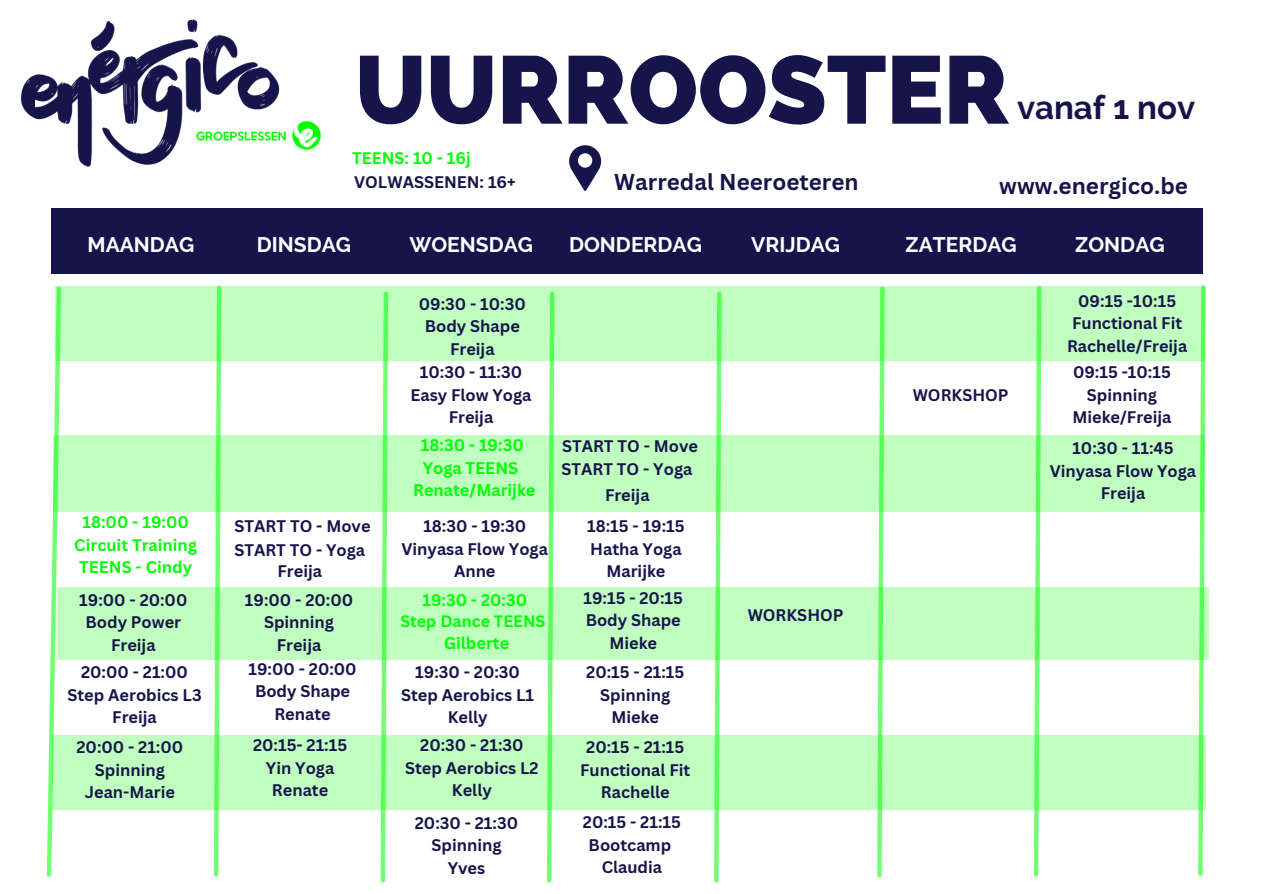
<style>
.page{position:relative;width:1263px;height:894px;background:#fff}
.page>*{position:absolute;margin:0;border:0;box-sizing:border-box;transform-origin:0 0}
.t1{font:800 95.7px "Raleway";color:#15154b}
.t2{font:700 33px "Raleway";color:#15154b}
.t3{font:700 22.5px "Canva Sans";color:#15154b}
.t4{font:700 22.35px "Canva Sans";color:#15154b}
.t5{font:700 21px "Raleway";color:#fff}
.t6{font:700 16.35px "Canva Sans";color:#15154b}
.t7{font:700 16.35px/22.5px "Canva Sans";color:#0f0;text-align:center}
.t8{font:700 16.05px "Canva Sans";color:#0f0}
</style>
<div class="page">
<div style="left:51px;top:209px;width:1152px;height:65px;background:#15154b"></div>
<div style="left:55px;top:286px;width:1149px;height:74px;background:#c0ffc0"></div>
<div style="left:53px;top:435px;width:1151px;height:76px;background:#c0ffc0"></div>
<div style="left:96px;top:614px;width:1138px;height:48px;background:linear-gradient(to right,#fff,#fff)"></div>
<div style="left:57px;top:587px;width:1152px;height:72px;background:#c0ffc0"></div>
<div style="left:52px;top:735px;width:1154px;height:74px;background:#c0ffc0"></div>
<svg style="left:212px;top:286px;width:12px;height:591px"></svg>
<img style="left:20px;top:19px;width:301px;height:148px">
<svg style="left:569px;top:145px;width:32px;height:46px"></svg>
<svg style="left:46px;top:286px;width:17px;height:591px"></svg>
<svg style="left:378px;top:291px;width:12px;height:592px"></svg>
<svg style="left:545px;top:291px;width:12px;height:592px"></svg>
<svg style="left:712px;top:291px;width:12px;height:592px"></svg>
<svg style="left:875px;top:286px;width:12px;height:592px"></svg>
<svg style="left:1032px;top:286px;width:12px;height:591px"></svg>
<svg style="left:1196px;top:285px;width:12px;height:591px"></svg>
<p class="t5" style="left:88px;top:232px;width:108px">MAANDAG</p>
<p class="t7" style="left:83px;top:510px;width:108px">18:00 - 19:00</p>
<p class="t7" style="left:74px;top:533px;width:124px">Circuit Training<br>TEENS - Cindy</p>
<p class="t6" style="left:79px;top:588px;width:110px">19:00 - 20:00</p>
<p class="t6" style="left:86px;top:610px;width:97px">Body Power</p>
<p class="t6" style="left:111px;top:633px;width:46px">Freija</p>
<p class="t6" style="left:81px;top:660px;width:108px">20:00 - 21:00</p>
<p class="t6" style="left:67px;top:683px;width:136px">Step Aerobics L3</p>
<p class="t6" style="left:112px;top:705px;width:46px">Freija</p>
<p class="t6" style="left:77px;top:735px;width:108px">20:00 - 21:00</p>
<p class="t6" style="left:95px;top:758px;width:72px">Spinning</p>
<p class="t6" style="left:85px;top:780px;width:92px">Jean-Marie</p>
<p class="t1" style="left:355px;top:34px;width:656px">UURROOSTER</p>
<p class="t2" style="left:1017px;top:88px;width:180px">vanaf 1 nov</p>
<p class="t7" style="left:352px;top:147px;width:120px">TEENS: 10 - 16j</p>
<p class="t6" style="left:354px;top:170px;width:163px">VOLWASSENEN: 16+</p>
<p class="t4" style="left:614px;top:166px;width:246px">Warredal Neeroeteren</p>
<p class="t3" style="left:999px;top:170px;width:190px">www.energico.be</p>
<p class="t5" style="left:257px;top:232px;width:96px">DINSDAG</p>
<p class="t5" style="left:409px;top:232px;width:125px">WOENSDAG</p>
<p class="t5" style="left:569px;top:232px;width:134px">DONDERDAG</p>
<p class="t5" style="left:751px;top:232px;width:90px">VRIJDAG</p>
<p class="t5" style="left:906px;top:232px;width:113px">ZATERDAG</p>
<p class="t5" style="left:1075px;top:232px;width:91px">ZONDAG</p>
<p class="t6" style="left:235px;top:514px;width:138px">START TO - Move</p>
<p class="t6" style="left:234px;top:538px;width:132px">START TO - Yoga</p>
<p class="t6" style="left:277px;top:559px;width:46px">Freija</p>
<p class="t6" style="left:245px;top:588px;width:110px">19:00 - 20:00</p>
<p class="t6" style="left:264px;top:610px;width:72px">Spinning</p>
<p class="t6" style="left:277px;top:633px;width:46px">Freija</p>
<p class="t6" style="left:248px;top:657px;width:110px">19:00 - 20:00</p>
<p class="t6" style="left:255px;top:679px;width:97px">Body Shape</p>
<p class="t6" style="left:274px;top:702px;width:58px">Renate</p>
<p class="t6" style="left:253px;top:733px;width:96px">20:15- 21:15</p>
<p class="t6" style="left:266px;top:756px;width:70px">Yin Yoga</p>
<p class="t6" style="left:272px;top:778px;width:58px">Renate</p>
<p class="t6" style="left:419px;top:292px;width:108px">09:30 - 10:30</p>
<p class="t6" style="left:425px;top:314px;width:97px">Body Shape</p>
<p class="t6" style="left:450px;top:337px;width:46px">Freija</p>
<p class="t6" style="left:420px;top:360px;width:104px">10:30 - 11:30</p>
<p class="t6" style="left:410px;top:383px;width:123px">Easy Flow Yoga</p>
<p class="t6" style="left:449px;top:405px;width:46px">Freija</p>
<p class="t7" style="left:421px;top:433px;width:104px">18:30 - 19:30</p>
<p class="t7" style="left:423px;top:456px;width:97px">Yoga TEENS</p>
<p class="t7" style="left:413px;top:478px;width:124px">Renate/Marijke</p>
<p class="t6" style="left:423px;top:514px;width:104px">18:30 - 19:30</p>
<p class="t6" style="left:401px;top:537px;width:148px">Vinyasa Flow Yoga</p>
<p class="t6" style="left:454px;top:559px;width:43px">Anne</p>
<p class="t7" style="left:422px;top:587px;width:106px">19:30 - 20:30</p>
<p class="t8" style="left:400px;top:609px;width:147px">Step Dance TEENS</p>
<p class="t7" style="left:444px;top:631px;width:67px">Gilberte</p>
<p class="t6" style="left:415px;top:660px;width:106px">19:30 - 20:30</p>
<p class="t6" style="left:401px;top:683px;width:135px">Step Aerobics L1</p>
<p class="t6" style="left:448px;top:705px;width:41px">Kelly</p>
<p class="t6" style="left:420px;top:733px;width:105px">20:30 - 21:30</p>
<p class="t6" style="left:405px;top:756px;width:135px">Step Aerobics L2</p>
<p class="t6" style="left:452px;top:778px;width:41px">Kelly</p>
<p class="t6" style="left:415px;top:810px;width:105px">20:30 - 21:30</p>
<p class="t6" style="left:431px;top:833px;width:72px">Spinning</p>
<p class="t6" style="left:448px;top:855px;width:39px">Yves</p>
<p class="t6" style="left:562px;top:434px;width:138px">START TO - Move</p>
<p class="t6" style="left:561px;top:457px;width:132px">START TO - Yoga</p>
<p class="t6" style="left:605px;top:483px;width:46px">Freija</p>
<p class="t6" style="left:587px;top:514px;width:99px">18:15 - 19:15</p>
<p class="t6" style="left:590px;top:537px;width:93px">Hatha Yoga</p>
<p class="t6" style="left:606px;top:559px;width:61px">Marijke</p>
<p class="t6" style="left:583px;top:586px;width:101px">19:15 - 20:15</p>
<p class="t6" style="left:586px;top:608px;width:97px">Body Shape</p>
<p class="t6" style="left:609px;top:631px;width:49px">Mieke</p>
<p class="t6" style="left:586px;top:660px;width:100px">20:15 - 21:15</p>
<p class="t6" style="left:600px;top:683px;width:72px">Spinning</p>
<p class="t6" style="left:611px;top:705px;width:49px">Mieke</p>
<p class="t6" style="left:586px;top:735px;width:100px">20:15 - 21:15</p>
<p class="t6" style="left:580px;top:758px;width:112px">Functional Fit</p>
<p class="t6" style="left:601px;top:780px;width:70px">Rachelle</p>
<p class="t6" style="left:583px;top:810px;width:100px">20:15 - 21:15</p>
<p class="t6" style="left:589px;top:833px;width:84px">Bootcamp</p>
<p class="t6" style="left:602px;top:855px;width:62px">Claudia</p>
<p class="t6" style="left:748px;top:603px;width:97px">WORKSHOP</p>
<p class="t6" style="left:913px;top:383px;width:97px">WORKSHOP</p>
<p class="t6" style="left:1078px;top:289px;width:99px">09:15 -10:15</p>
<p class="t6" style="left:1072px;top:311px;width:112px">Functional Fit</p>
<p class="t6" style="left:1067px;top:334px;width:122px">Rachelle/Freija</p>
<p class="t6" style="left:1073px;top:360px;width:99px">09:15 -10:15</p>
<p class="t6" style="left:1087px;top:383px;width:72px">Spinning</p>
<p class="t6" style="left:1072px;top:405px;width:101px">Mieke/Freija</p>
<p class="t6" style="left:1072px;top:436px;width:103px">10:30 - 11:45</p>
<p class="t6" style="left:1050px;top:459px;width:148px">Vinyasa Flow Yoga</p>
<p class="t6" style="left:1101px;top:481px;width:46px">Freija</p>
</div>
